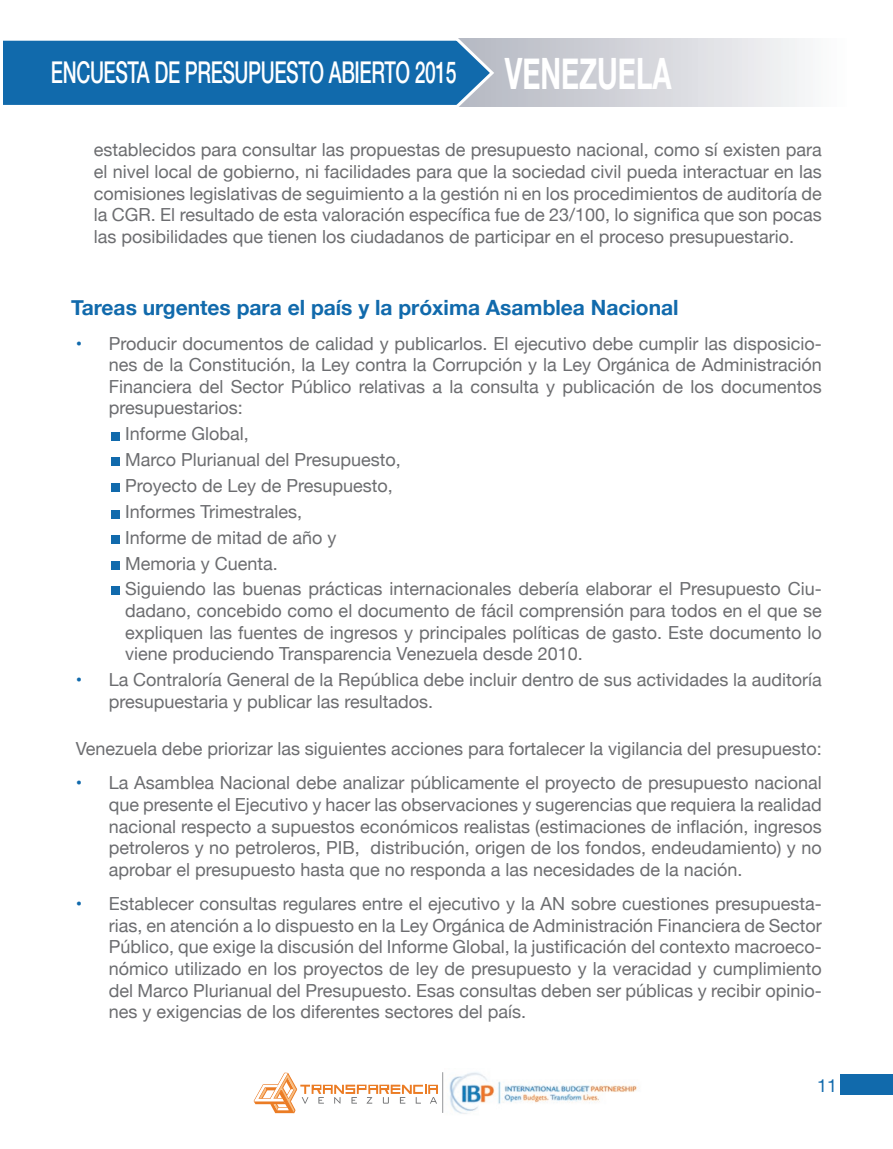
<style>
.page{position:relative;width:893px;height:1149px;background:#fff}
.page>*{position:absolute;margin:0;border:0;box-sizing:border-box;transform-origin:0 0}
.t1{font:500 30px "Helvetica Neue";letter-spacing:-.02em;color:#fff;scale:.65 1}
.t2{font:700 21px "Helvetica Neue";color:#116aac}
.t3{font:18px/21.6px "Helvetica Neue";color:#6c6d70;text-align:justify}
.t4{font:18px "Helvetica Neue";color:#116aac}
.s1{font-weight:700;font-size:43.2px}
.s2{color:#116aac}
</style>
<div class="page">
<img style="left:449px;top:1072px;width:188px;height:42px">
<hr style="left:442px;top:1071px;width:1px;height:41px;background:#939598">
<svg style="left:254px;top:1072px;width:184px;height:40px"></svg>
<div style="left:111px;top:432px;width:8px;height:8px;background:#116aac"></div>
<div style="left:111px;top:457px;width:8px;height:9px;background:#116aac"></div>
<div style="left:111px;top:483px;width:8px;height:8px;background:#116aac"></div>
<div style="left:111px;top:510px;width:8px;height:8px;background:#116aac"></div>
<div style="left:111px;top:535px;width:8px;height:8px;background:#116aac"></div>
<div style="left:111px;top:560px;width:8px;height:9px;background:#116aac"></div>
<div style="left:111px;top:586px;width:8px;height:8px;background:#116aac"></div>
<svg style="left:496px;top:39px;width:309px;height:68px;background:#d6d8dd"></svg>
<svg style="left:3px;top:38px;width:493px;height:69px;background:#2978b3"></svg>
<div style="left:840px;top:1074px;width:53px;height:20px;background:#116aac"></div>
<h1 class="t1" style="left:51px;top:48px;width:956px">ENCUESTA DE PRESUPUESTO ABIERTO 2015 <span class="s1">VENEZUELA</span></h1>
<p class="t3" style="left:94px;top:140px;width:730px">establecidos para consultar las propuestas de presupuesto nacional, como sí existen para el nivel local de gobierno, ni facilidades para que la sociedad civil pueda interactuar en las comisiones legislativas de seguimiento a la gestión ni en los procedimientos de auditoría de la CGR. El resultado de esta valoración específica fue de 23/100, lo significa que son pocas las posibilidades que tienen los ciudadanos de participar en el proceso presupuestario.</p>
<p class="t2" style="left:71px;top:291px;width:609px">Tareas urgentes para el país y la próxima Asamblea Nacional</p>
<p class="t3" style="left:109px;top:333px;width:714px;text-indent:-33px"><span class="s2">•</span> Producir documentos de calidad y publicarlos. El ejecutivo debe cumplir las disposicio&shy;nes de la Constitución, la Ley contra la Corrupción y la Ley Orgánica de Administración Financiera del Sector Público relativas a la consulta y publicación de los documentos presupuestarios:</p>
<p class="t3" style="left:125px;top:422px;width:698px;line-height:25.8px;text-align:left">Informe Global,<br>Marco Plurianual del Presupuesto,<br>Proyecto de Ley de Presupuesto,<br>Informes Trimestrales,<br>Informe de mitad de año y<br>Memoria y Cuenta.<br>Siguiendo las buenas prácticas internacionales debería elaborar el Presupuesto Ciu-</p>
<p class="t3" style="left:125px;top:600px;width:698px">dadano, concebido como el documento de fácil comprensión para todos en el que se expliquen las fuentes de ingresos y principales políticas de gasto. Este documento lo viene produciendo Transparencia Venezuela desde 2010.</p>
<p class="t3" style="left:109px;top:669px;width:714px;text-indent:-33px"><span class="s2">•</span> La Contraloría General de la República debe incluir dentro de sus actividades la auditoría presupuestaria y publicar las resultados.</p>
<p class="t3" style="left:76px;top:738px;width:748px">Venezuela debe priorizar las siguientes acciones para fortalecer la vigilancia del presupuesto:</p>
<p class="t3" style="left:109px;top:773px;width:714px;text-indent:-33px"><span class="s2">•</span> La Asamblea Nacional debe analizar públicamente el proyecto de presupuesto nacional que presente el Ejecutivo y hacer las observaciones y sugerencias que requiera la realidad nacional respecto a supuestos económicos realistas (estimaciones de inflación, ingresos petroleros y no petroleros, PIB, distribución, origen de los fondos, endeudamiento) y no aprobar el presupuesto hasta que no responda a las necesidades de la nación.</p>
<p class="t3" style="left:109px;top:893px;width:714px;text-indent:-33px"><span class="s2">•</span> Establecer consultas regulares entre el ejecutivo y la AN sobre cuestiones presupuesta&shy;rias, en atención a lo dispuesto en la Ley Orgánica de Administración Financiera de Sector Público, que exige la discusión del Informe Global, la justificación del contexto macroeco&shy;nómico utilizado en los proyectos de ley de presupuesto y la veracidad y cumplimiento del Marco Plurianual del Presupuesto. Esas consultas deben ser públicas y recibir opinio&shy;nes y exigencias de los diferentes sectores del país.</p>
<p class="t4" style="left:817px;top:1072px;width:22px">11</p>
</div>
